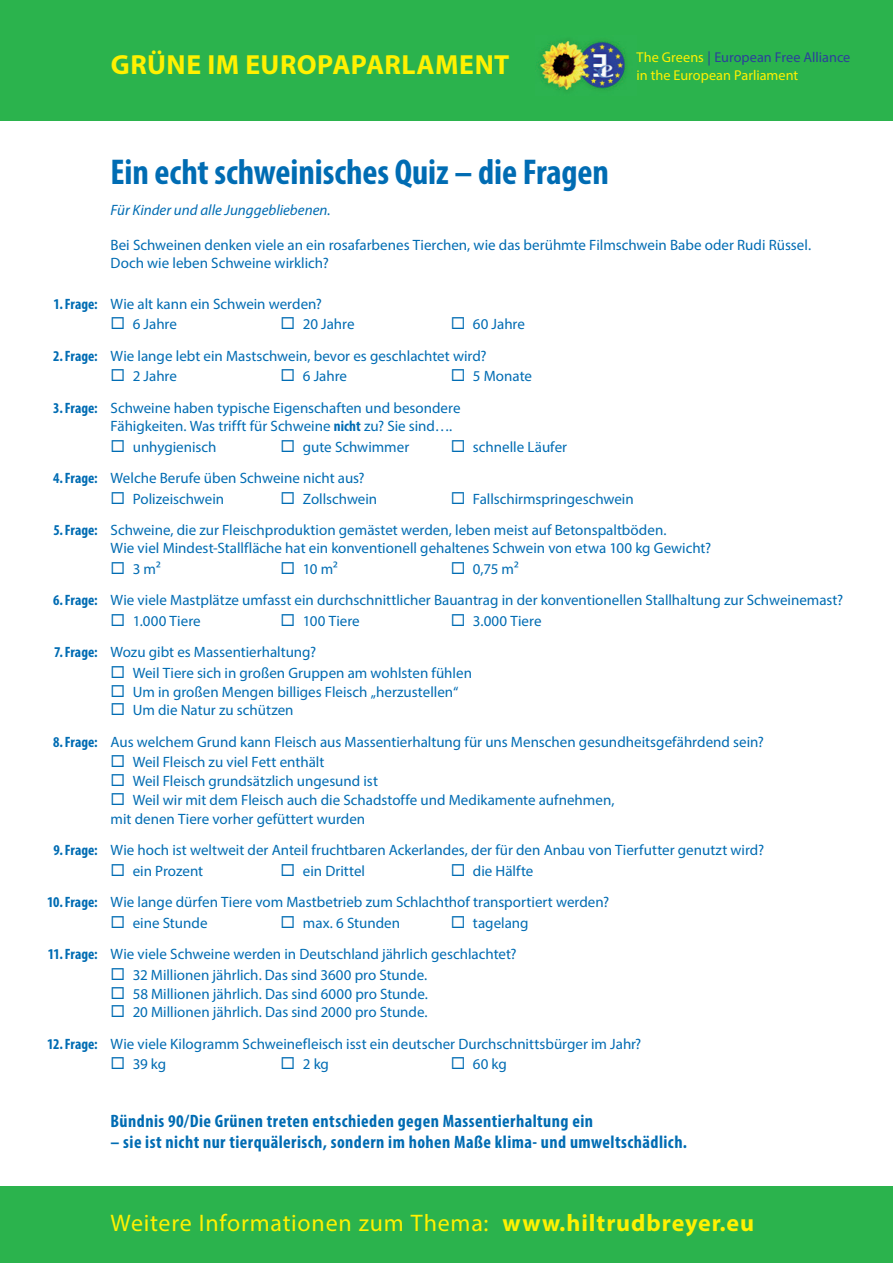
<style>
.page{position:relative;width:893px;height:1263px;background:#fff}
.page>*{position:absolute;margin:0;border:0;box-sizing:border-box;transform-origin:0 0}
.t1{font:700 condensed 36px "Myriad Pro";letter-spacing:-.005em;color:#006cb3}
.t2{font:700 27.75px "Myriad Pro";letter-spacing:.02em;color:#fff101}
.t3{font:24px "Myriad Pro";letter-spacing:.03em;color:#fff101}
.t4{font:700 condensed 18px "Myriad Pro";letter-spacing:.025em;color:#006cb3}
.t5{font:15px/31.7px "Myriad Pro";color:#006cb3}
.t6{font:italic 15px "Myriad Pro";color:#006cb3}
.t7{font:14.25px/18px "Myriad Pro";color:#fff101}
.s1{color:#2c409a}
.s2{font-weight:700;font-stretch:condensed}
.s3{font-weight:700}
</style>
<div class="page">
<div style="left:0;top:0;width:893px;height:121px;background:#2bb34d"></div>
<div style="left:0;top:1186px;width:893px;height:77px;background:#2bb34d"></div>
<img style="left:538px;top:40px;width:88px;height:51px">
<h2 class="t2" style="left:111px;top:47px;width:400px">GRÜNE IM EUROPAPARLAMENT</h2>
<p class="t7" style="left:636px;top:48px;width:215px">The Greens <span class="s1">| European Free Alliance </span>in the European Parliament</p>
<h1 class="t1" style="left:111px;top:150px;width:500px">Ein echt schweinisches Quiz – die Fragen</h1>
<p class="t6" style="left:111px;top:201px;width:222px">Für Kinder und alle Junggebliebenen.</p>
<p class="t5" style="left:111px;top:236px;width:702px;line-height:18px">Bei Schweinen denken viele an ein rosafarbenes Tierchen, wie das berühmte Filmschwein Babe oder Rudi Rüssel.<br>Doch wie leben Schweine wirklich?</p>
<p class="t5" style="left:53px;top:288px;width:270px"><span class="s2">1.Frage:</span> Wie alt kann ein Schwein werden?</p>
<p class="t5" style="left:111px;top:308px;width:68px">◻ 6 Jahre</p>
<p class="t5" style="left:281px;top:308px;width:75px">◻ 20 Jahre</p>
<p class="t5" style="left:53px;top:308px;width:473px;text-indent:398px">◻ 60 Jahre<br><span class="s2">2.Frage:</span> Wie lange lebt ein Mastschwein, bevor es geschlachtet wird?</p>
<p class="t5" style="left:111px;top:360px;width:68px">◻ 2 Jahre</p>
<p class="t5" style="left:281px;top:360px;width:68px">◻ 6 Jahre</p>
<p class="t5" style="left:53px;top:360px;width:480px;text-indent:397px">◻ 5 Monate<br><span class="s2">3.Frage:</span> Schweine haben typische Eigenschaften und besondere</p>
<p class="t5" style="left:111px;top:410px;width:343px">Fähigkeiten. Was trifft für Schweine <span class="s2">nicht</span> zu? Sie sind….</p>
<p class="t5" style="left:111px;top:430px;width:107px">◻ unhygienisch</p>
<p class="t5" style="left:281px;top:430px;width:130px">◻ gute Schwimmer</p>
<p class="t5" style="left:451px;top:430px;width:118px">◻ schnelle Läufer</p>
<p class="t5" style="left:53px;top:462px;width:313px"><span class="s2">4.Frage:</span> Welche Berufe üben Schweine nicht aus?</p>
<p class="t5" style="left:111px;top:482px;width:115px">◻ Polizeischwein</p>
<p class="t5" style="left:281px;top:482px;width:98px">◻ Zollschwein</p>
<p class="t5" style="left:53px;top:482px;width:615px;text-indent:397px">◻ Fallschirmspringeschwein<br><span class="s2">5.Frage:</span> Schweine, die zur Fleischproduktion gemästet werden, leben meist auf Betonspaltböden.</p>
<p class="t5" style="left:111px;top:532px;width:602px">Wie viel Mindest-Stallfläche hat ein konventionell gehaltenes Schwein von etwa 100 kg Gewicht?</p>
<p class="t5" style="left:111px;top:553px;width:52px">◻ 3 m²</p>
<p class="t5" style="left:281px;top:553px;width:59px">◻ 10 m²</p>
<p class="t5" style="left:53px;top:553px;width:792px;text-indent:398px">◻ 0,75 m²<br><span class="s2">6.Frage:</span> Wie viele Mastplätze umfasst ein durchschnittlicher Bauantrag in der konventionellen Stallhaltung zur Schweinemast?</p>
<p class="t5" style="left:111px;top:605px;width:92px">◻ 1.000 Tiere</p>
<p class="t5" style="left:281px;top:605px;width:81px">◻ 100 Tiere</p>
<p class="t5" style="left:451px;top:605px;width:92px">◻ 3.000 Tiere</p>
<p class="t5" style="left:54px;top:636px;width:264px"><span class="s2">7.Frage:</span> Wozu gibt es Massentierhaltung?</p>
<p class="t5" style="left:111px;top:657px;width:363px">◻ Weil Tiere sich in großen Gruppen am wohlsten fühlen</p>
<p class="t5" style="left:111px;top:675px;width:349px">◻ Um in großen Mengen billiges Fleisch „herzustellen“</p>
<p class="t5" style="left:53px;top:694px;width:712px;text-indent:58px">◻ Um die Natur zu schützen<br><span class="s2">8.Frage:</span> Aus welchem Grund kann Fleisch aus Massentierhaltung für uns Menschen gesundheitsgefährdend sein?</p>
<p class="t5" style="left:111px;top:746px;width:215px">◻ Weil Fleisch zu viel Fett enthält</p>
<p class="t5" style="left:111px;top:765px;width:269px">◻ Weil Fleisch grundsätzlich ungesund ist</p>
<p class="t5" style="left:111px;top:790px;width:505px;line-height:18.8px">◻ Weil wir mit dem Fleisch auch die Schadstoffe und Medikamente aufnehmen, mit denen Tiere vorher gefüttert wurden</p>
<p class="t5" style="left:54px;top:834px;width:712px"><span class="s2">9.Frage:</span> Wie hoch ist weltweit der Anteil fruchtbaren Ackerlandes, der für den Anbau von Tierfutter genutzt wird?</p>
<p class="t5" style="left:111px;top:854px;width:94px">◻ ein Prozent</p>
<p class="t5" style="left:281px;top:854px;width:86px">◻ ein Drittel</p>
<p class="t5" style="left:47px;top:854px;width:564px;text-indent:404px">◻ die Hälfte<br><span class="s2">10.Frage:</span> Wie lange dürfen Tiere vom Mastbetrieb zum Schlachthof transportiert werden?</p>
<p class="t5" style="left:111px;top:907px;width:98px">◻ eine Stunde</p>
<p class="t5" style="left:281px;top:907px;width:121px">◻ max. 6 Stunden</p>
<p class="t5" style="left:48px;top:907px;width:482px;text-indent:403px">◻ tagelang<br><span class="s2">11.Frage:</span> Wie viele Schweine werden in Deutschland jährlich geschlachtet?</p>
<p class="t5" style="left:111px;top:959px;width:318px">◻ 32 Millionen jährlich. Das sind 3600 pro Stunde.</p>
<p class="t5" style="left:111px;top:977px;width:319px">◻ 58 Millionen jährlich. Das sind 6000 pro Stunde.</p>
<p class="t5" style="left:47px;top:996px;width:596px;text-indent:63px">◻ 20 Millionen jährlich. Das sind 2000 pro Stunde.<br><span class="s2">12.Frage:</span> Wie viele Kilogramm Schweinefleisch isst ein deutscher Durchschnittsbürger im Jahr?</p>
<p class="t5" style="left:111px;top:1048px;width:57px">◻ 39 kg</p>
<p class="t5" style="left:281px;top:1048px;width:50px">◻ 2 kg</p>
<p class="t5" style="left:451px;top:1048px;width:58px">◻ 60 kg</p>
<p class="t4" style="left:111px;top:1109px;width:484px">Bündnis 90/Die Grünen treten entschieden gegen Massentierhaltung ein</p>
<p class="t4" style="left:111px;top:1130px;width:578px">– sie ist nicht nur tierquälerisch, sondern im hohen Maße klima- und umweltschädlich.</p>
<h3 class="t3" style="left:111px;top:1208px;width:645px">Weitere Informationen zum Thema: <span class="s3">www.hiltrudbreyer.eu</span></h3>
</div>
